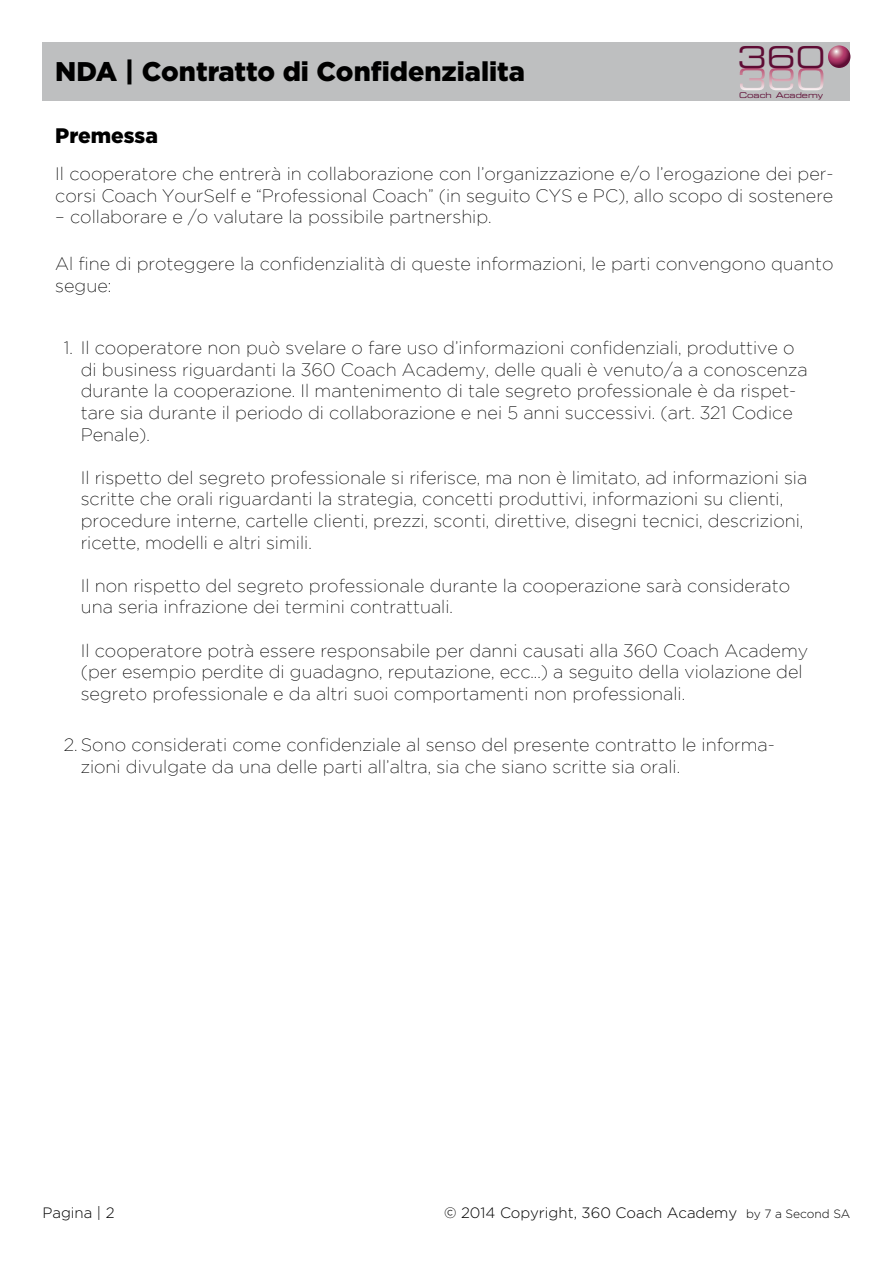
<style>
.page{position:relative;width:893px;height:1263px;background:#fff}
.page>*{position:absolute;margin:0;border:0;box-sizing:border-box;transform-origin:0 0}
.t1{font:30.15px "Eurostile LT Std Ex 2";color:#5e0c34}
.t2{font:900 27px "Gotham";color:#000}
.t3{font:900 21px "Gotham";color:#000}
.t4{font:200 18px/21.6px "Gotham";color:#000}
.t5{font:300 15px "Gotham";color:#000}
.t6{font:7.95px "Eurostile LT Std Ex 2";color:#5e0c34}
.s1{font-size:12px}
</style>
<div class="page">
<div style="left:43px;top:43px;width:807px;height:58px;background:#bebfc0"></div>
<svg style="left:740px;top:68px;width:83px;height:22px"></svg>
<svg style="left:828px;top:45px;width:22px;height:23px"></svg>
<h2 class="t2" style="left:55px;top:56px;width:471px">NDA | Contratto di Confidenzialita</h2>
<h1 class="t1" style="left:738px;top:36px;width:89px">360</h1>
<p class="t6" style="left:739px;top:89px;width:86px">Coach Academy</p>
<p class="t3" style="left:55px;top:123px;width:104px">Premessa</p>
<p class="t4" style="left:55px;top:163px;width:780px">Il cooperatore che entrerà in collaborazione con l’organizzazione e/o l’erogazione dei per&shy;corsi Coach YourSelf e “Professional Coach” (in seguito CYS e PC), allo scopo di sostenere</p>
<p class="t4" style="left:55px;top:206px;width:438px">– collaborare e /o valutare la possibile partnership.</p>
<p class="t4" style="left:55px;top:253px;width:780px">Al fine di proteggere la confidenzialità di queste informazioni, le parti convengono quanto segue:</p>
<p class="t4" style="left:81px;top:337px;width:728px;text-indent:-17px">1. Il cooperatore non può svelare o fare uso d’informazioni confidenziali, produttive o di business riguardanti la 360 Coach Academy, delle quali è venuto/a a conoscenza durante la cooperazione. Il mantenimento di tale segreto professionale è da rispet&shy;tare sia durante il periodo di collaborazione e nei 5 anni successivi. (art. 321 Codice Penale).</p>
<p class="t4" style="left:81px;top:466px;width:728px">Il rispetto del segreto professionale si riferisce, ma non è limitato, ad informazioni sia scritte che orali riguardanti la strategia, concetti produttivi, informazioni su clienti, procedure interne, cartelle clienti, prezzi, sconti, direttive, disegni tecnici, descrizioni, ricette, modelli e altri simili.</p>
<p class="t4" style="left:81px;top:574px;width:711px">Il non rispetto del segreto professionale durante la cooperazione sarà considerato una seria infrazione dei termini contrattuali.</p>
<p class="t4" style="left:81px;top:639px;width:729px">Il cooperatore potrà essere responsabile per danni causati alla 360 Coach Academy (per esempio perdite di guadagno, reputazione, ecc...) a seguito della violazione del segreto professionale e da altri suoi comportamenti non professionali.</p>
<p class="t4" style="left:81px;top:734px;width:696px;text-indent:-17px">2. Sono considerati come confidenziale al senso del presente contratto le informa&shy;zioni divulgate da una delle parti all’altra, sia che siano scritte sia orali.</p>
<p class="t5" style="left:43px;top:1205px;width:74px">Pagina | 2</p>
<p class="t5" style="left:444px;top:1205px;width:408px">© 2014 Copyright, 360 Coach Academy <span class="s1">by 7 a Second SA</span></p>
</div>
